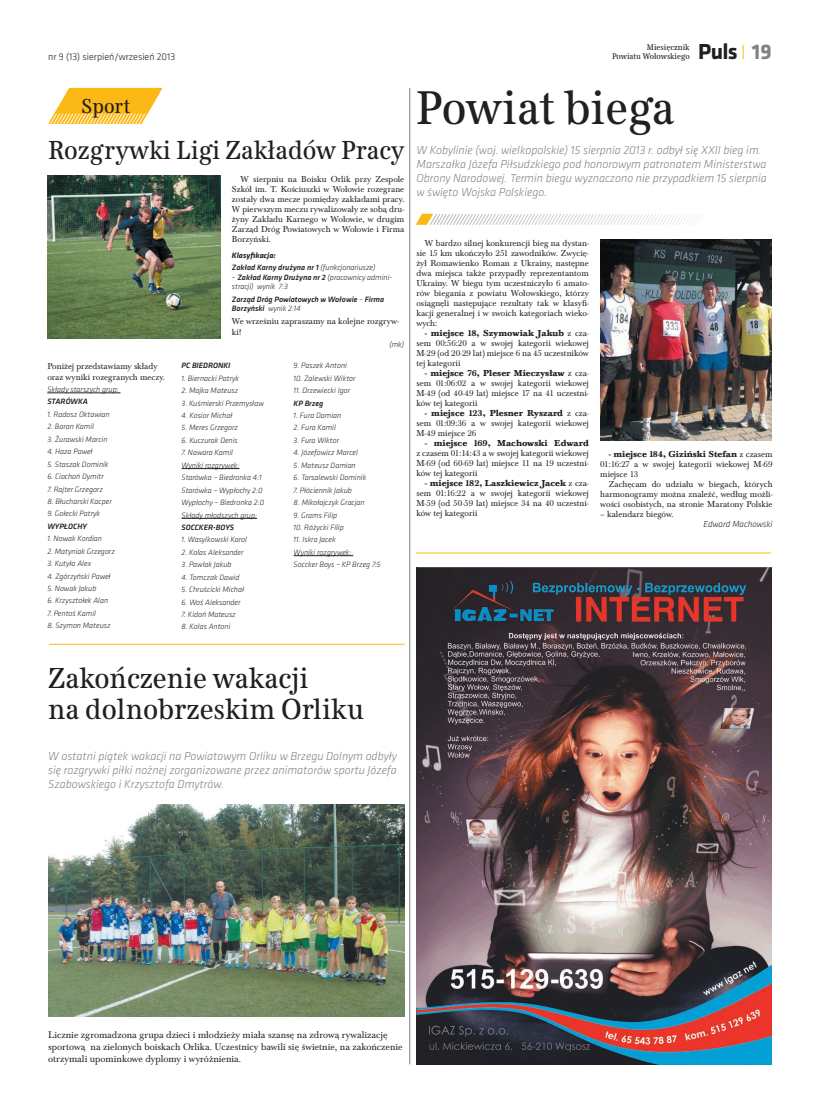
<style>
.page{position:relative;width:820px;height:1106px;background:#fff}
.page>*{position:absolute;margin:0;border:0;box-sizing:border-box;transform-origin:0 0}
.t1{font:49px "URW Antiqua TOT Reg Con";color:#231f20}
.t2{font:30px/31px "URW Antiqua TOT Reg Con";color:#231f20}
.t3{font:27px "URW Antiqua TOT Reg Con";color:#231f20}
.t4{font:700 22.5px "Klavika";color:#231f20}
.t5{font:700 22px "Klavika";color:#808285}
.t6{font:21px "URW Antiqua TOT Reg Con";color:#231f20}
.t7{font:italic 300 12px/14px "Klavika";color:#808285}
.t8{font:10px/12px "Baskerville TOT";color:#231f20}
.t9{font:300 10px "Klavika";color:#231f20}
.t10{font:9px/10px "Baskerville TOT";color:#231f20;text-align:justify}
.t11{font:700 9px "Baskerville TOT";color:#231f20}
.t12{font:italic 300 9px "Klavika";color:#231f20}
.t13{font:8.5px/9.6px "URW Antiqua TOT Reg Con";color:#231f20;text-align:right}
.t14{font:italic 300 8px/12.4px "Klavika";color:#231f20}
.t15{font:italic 500 8px/12.4px "Klavika";color:#231f20}
.s1{font-weight:700}
.s2{font-weight:300}
.s3{font-weight:500}
</style>
<div class="page">
<svg style="left:742px;top:45px;width:1px;height:14px"></svg>
<img style="left:48px;top:804px;width:356px;height:212px">
<img style="left:47px;top:176px;width:173px;height:163px">
<img style="left:600px;top:239px;width:171px;height:201px">
<svg style="left:48px;top:88px;width:115px;height:36px"></svg>
<hr style="left:49px;top:643px;width:355px;height:1px;background:#fcb814">
<hr style="left:415px;top:552px;width:355px;height:1px;background:#fcb814">
<hr style="left:47px;top:392px;width:73px;height:1px;background:#231f20">
<hr style="left:181px;top:468px;width:58px;height:1px;background:#231f20">
<hr style="left:181px;top:518px;width:76px;height:1px;background:#231f20">
<hr style="left:293px;top:555px;width:60px;height:1px;background:#231f20">
<img style="left:416px;top:567px;width:355px;height:497px">
<hr style="left:409px;top:88px;width:1px;height:976px;background:#808285">
<svg style="left:415px;top:213px;width:286px;height:12px"></svg>
<p class="t13" style="left:611px;top:42px;width:79px">Miesięcznik<br>Powiatu Wołowskiego</p>
<h3 class="t4" style="left:698px;top:36px;width:41px">Puls</h3>
<p class="t9" style="left:48px;top:50px;width:129px">nr 9 (13) sierpień/wrzesień 2013</p>
<h3 class="t5" style="left:751px;top:36px;width:21px">19</h3>
<h3 class="t6" style="left:82px;top:94px;width:50px">Sport</h3>
<h3 class="t3" style="left:48px;top:134px;width:357px">Rozgrywki Ligi Zakładów Pracy</h3>
<p class="t10" style="left:232px;top:175px;width:174px;text-indent:8px">W sierpniu na Boisku Orlik przy Zespole Szkół im. T. Kościuszki w Wołowie rozegrane zostały dwa mecze pomiędzy zakładami pracy.<br>W pierwszym meczu rywalizowały ze sobą dru&shy;żyny Zakładu Karnego w Wołowie, w drugim Zarząd Dróg Powiatowych w Wołowie i Firma Borzyński.</p>
<p class="t10" style="left:47px;top:360px;width:119px;line-height:10.8px">Poniżej przedstawiamy składy oraz wyniki rozegranych meczy.</p>
<p class="t14" style="left:47px;top:383px;width:73px">Składy starszych grup:</p>
<p class="t15" style="left:47px;top:395px;width:42px">STARÓWKA</p>
<p class="t14" style="left:47px;top:408px;width:64px">1. Radosz Oktawian</p>
<p class="t14" style="left:47px;top:420px;width:48px">2. Baran Kamil</p>
<p class="t14" style="left:47px;top:433px;width:62px">3. Żurawski Marcin</p>
<p class="t14" style="left:47px;top:445px;width:47px">4. Haza Paweł</p>
<p class="t14" style="left:47px;top:458px;width:63px">5. Staszak Dominik</p>
<p class="t14" style="left:47px;top:470px;width:58px">6. Ciochoń Dymitr</p>
<p class="t14" style="left:47px;top:482px;width:57px">7. Rajter Grzegorz</p>
<p class="t14" style="left:47px;top:495px;width:66px">8. Błucharski Kacper</p>
<p class="t14" style="left:47px;top:507px;width:54px">9. Gołecki Patryk</p>
<p class="t15" style="left:47px;top:520px;width:41px">WYPŁOCHY</p>
<p class="t14" style="left:47px;top:532px;width:56px">1. Nowak Kordian</p>
<p class="t14" style="left:47px;top:545px;width:69px">2. Matyniak Grzegorz</p>
<p class="t14" style="left:47px;top:557px;width:45px">3. Kutyła Alex</p>
<p class="t14" style="left:47px;top:569px;width:65px">4. Zgórzyński Paweł</p>
<p class="t14" style="left:47px;top:582px;width:51px">5. Nowak Jakub</p>
<p class="t14" style="left:47px;top:594px;width:62px">6. Krzysztołek Alan</p>
<p class="t14" style="left:47px;top:607px;width:50px">7. Pentoś Kamil</p>
<p class="t14" style="left:47px;top:619px;width:65px">8. Szymon Mateusz</p>
<p class="t15" style="left:232px;top:248px;width:145px"><span class="s1">Klasyfikacja:<br></span>Zakład Karny drużyna nr 1 <span class="s2">(funkcjonariusze)</span></p>
<p class="t14" style="left:232px;top:272px;width:162px;line-height:9.6px">– <span class="s3">Zakład Karny Drużyna nr 2</span> (pracownicy admini&shy;stracji) wynik 7:3</p>
<p class="t15" style="left:232px;top:294px;width:154px;line-height:9.6px">Zarząd Dróg Powiatowych w Wołowie <span class="s2">–</span> Firma<br>Borzyński <span class="s2">wynik 2:14</span></p>
<p class="t10" style="left:232px;top:316px;width:168px;line-height:10.8px">We wrześniu zapraszamy na kolejne rozgryw&shy;ki!</p>
<p class="t14" style="left:389px;top:338px;width:16px">(mk)</p>
<p class="t15" style="left:181px;top:359px;width:50px">PC BIEDRONKI</p>
<p class="t14" style="left:181px;top:372px;width:59px">1. Biernacki Patryk</p>
<p class="t14" style="left:181px;top:384px;width:58px">2. Majka Mateusz</p>
<p class="t14" style="left:181px;top:396px;width:84px">3. Kuśmierski Przemysław</p>
<p class="t14" style="left:181px;top:409px;width:52px">4. Kosior Michał</p>
<p class="t14" style="left:181px;top:421px;width:58px">5. Meres Grzegorz</p>
<p class="t14" style="left:181px;top:434px;width:58px">6. Kuczurak Denis</p>
<p class="t14" style="left:181px;top:446px;width:84px">7. Nawara Kamil<br>Wyniki rozgrywek:<br>Starówka – Biedronka 4:1<br>Starówka – Wypłochy 2:0<br>Wypłochy – Biedronka 2:0<br>Składy młodszych grup:</p>
<p class="t15" style="left:181px;top:521px;width:54px">SOCCKER-BOYS</p>
<p class="t14" style="left:181px;top:533px;width:67px">1. Wasylkowski Karol</p>
<p class="t14" style="left:181px;top:546px;width:63px">2. Kolas Aleksander</p>
<p class="t14" style="left:181px;top:558px;width:51px">3. Pawlak Jakub</p>
<p class="t14" style="left:181px;top:571px;width:59px">4. Tomczak Dawid</p>
<p class="t14" style="left:181px;top:583px;width:64px">5. Chruścicki Michał</p>
<p class="t14" style="left:181px;top:595px;width:60px">6. Woś Aleksander</p>
<p class="t14" style="left:181px;top:608px;width:56px">7. Kidoń Mateusz</p>
<p class="t14" style="left:181px;top:620px;width:50px">8. Kolas Antoni</p>
<p class="t14" style="left:293px;top:359px;width:55px">9. Paszek Antoni</p>
<p class="t14" style="left:293px;top:372px;width:63px">10. Zalewski Wiktor</p>
<p class="t14" style="left:293px;top:384px;width:58px">11. Drzewiecki Igor</p>
<p class="t15" style="left:293px;top:396px;width:31px">KP Brzeg</p>
<p class="t14" style="left:293px;top:409px;width:49px">1. Fura Damian</p>
<p class="t14" style="left:293px;top:421px;width:44px">2. Fura Kamil</p>
<p class="t14" style="left:293px;top:434px;width:47px">3. Fura Wiktor</p>
<p class="t14" style="left:293px;top:446px;width:66px">4. Józefowicz Marcel</p>
<p class="t14" style="left:293px;top:459px;width:64px">5. Mateusz Damian</p>
<p class="t14" style="left:293px;top:471px;width:74px">6. Tarsalewski Dominik</p>
<p class="t14" style="left:293px;top:483px;width:60px">7. Płóciennik Jakub</p>
<p class="t14" style="left:293px;top:496px;width:73px">8. Mikołajczyk Gracjan</p>
<p class="t14" style="left:293px;top:508px;width:45px">9. Grams Filip</p>
<p class="t14" style="left:293px;top:521px;width:52px">10. Różycki Filip</p>
<p class="t14" style="left:293px;top:533px;width:89px">11. Iskra Jacek<br>Wyniki rozgrywek:<br>Soccker Boys – KP Brzeg 7:5</p>
<h1 class="t1" style="left:415px;top:80px;width:260px">Powiat biega</h1>
<p class="t7" style="left:416px;top:143px;width:351px">W Kobylinie (woj. wielkopolskie) 15 sierpnia 2013 r. odbył się XXII bieg im.<br>Marszałka Józefa Piłsudzkiego pod honorowym patronatem Ministerstwa Obrony Narodowej. Termin biegu wyznaczono nie przypadkiem 15 sierpnia w święto Wojska Polskiego.</p>
<p class="t10" style="left:416px;top:238px;width:174px;text-indent:9px">W bardzo silnej konkurencji bieg na dystan&shy;sie 15 km ukończyło 251 zawodników. Zwycię&shy;żył Romawienko Roman z Ukrainy, następne dwa miejsca także przypadły reprezentantom Ukrainy. W biegu tym uczestniczyło 6 amato&shy;rów biegania z powiatu Wołowskiego, którzy osiągnęli następujące rezultaty tak w klasyfi&shy;kacji generalnej i w swoich kategoriach wieko&shy;wych:</p>
<p class="t10" style="left:416px;top:328px;width:174px;text-indent:9px"><span class="s1">- miejsce 18, Szymowiak Jakub</span> z cza&shy;sem 00:56:20 a w swojej kategorii wiekowej M-29 (od 20-29 lat) miejsce 6 na 45 uczestników tej kategorii</p>
<p class="t10" style="left:416px;top:368px;width:174px;text-indent:9px"><span class="s1">- miejsce 76, Pleser Mieczysław</span> z cza&shy;sem 01:06:02 a w swojej kategorii wiekowej M-49 (od 40-49 lat) miejsce 17 na 41 uczestni&shy;ków tej kategorii</p>
<p class="t10" style="left:416px;top:408px;width:174px;text-indent:9px"><span class="s1">- miejsce 123, Plesner Ryszard</span> z cza&shy;sem 01:09:36 a w swojej kategorii wiekowej M-49 miejsce 26</p>
<p class="t11" style="left:425px;top:437px;width:165px">- miejsce 169, Machowski Edward</p>
<p class="t10" style="left:416px;top:448px;width:174px">z czasem 01:14:43 a w swojej kategorii wiekowej M-69 (od 60-69 lat) miejsce 11 na 19 uczestni&shy;ków tej kategorii</p>
<p class="t10" style="left:416px;top:478px;width:174px;text-indent:9px"><span class="s1">- miejsce 182, Laszkiewicz Jacek</span> z cza&shy;sem 01:16:22 a w swojej kategorii wiekowej M-59 (od 50-59 lat) miejsce 34 na 40 uczestni&shy;ków tej kategorii</p>
<p class="t10" style="left:600px;top:449px;width:174px;text-indent:9px"><span class="s1">- miejsce 184, Giziński Stefan</span> z czasem 01:16:27 a w swojej kategorii wiekowej M-69 miejsce 13</p>
<p class="t10" style="left:600px;top:479px;width:174px;text-indent:9px">Zachęcam do udziału w biegach, których harmonogramy można znaleźć, według możli&shy;wości osobistych, na stronie Maratony Polskie</p>
<p class="t10" style="left:600px;top:509px;width:75px">– kalendarz biegów.</p>
<p class="t12" style="left:703px;top:518px;width:71px">Edward Machowski</p>
<h2 class="t2" style="left:48px;top:662px;width:317px">Zakończenie wakacji<br>na dolnobrzeskim Orliku</h2>
<h3 class="t7" style="left:48px;top:748px;width:350px;text-align:justify">W ostatni piątek wakacji na Powiatowym Orliku w Brzegu Dolnym odbyły się rozgrywki piłki nożnej zorganizowane przez animatorów sportu Józefa Szabowskiego i Krzysztofa Dmytrów.</h3>
<p class="t8" style="left:48px;top:1028px;width:356px">Licznie zgromadzona grupa dzieci i młodzieży miała szansę na zdrową rywalizację sportową na zielonych boiskach Orlika. Uczestnicy bawili się świetnie, na zakończenie otrzymali upominkowe dyplomy i wyróżnienia.</p>
</div>
